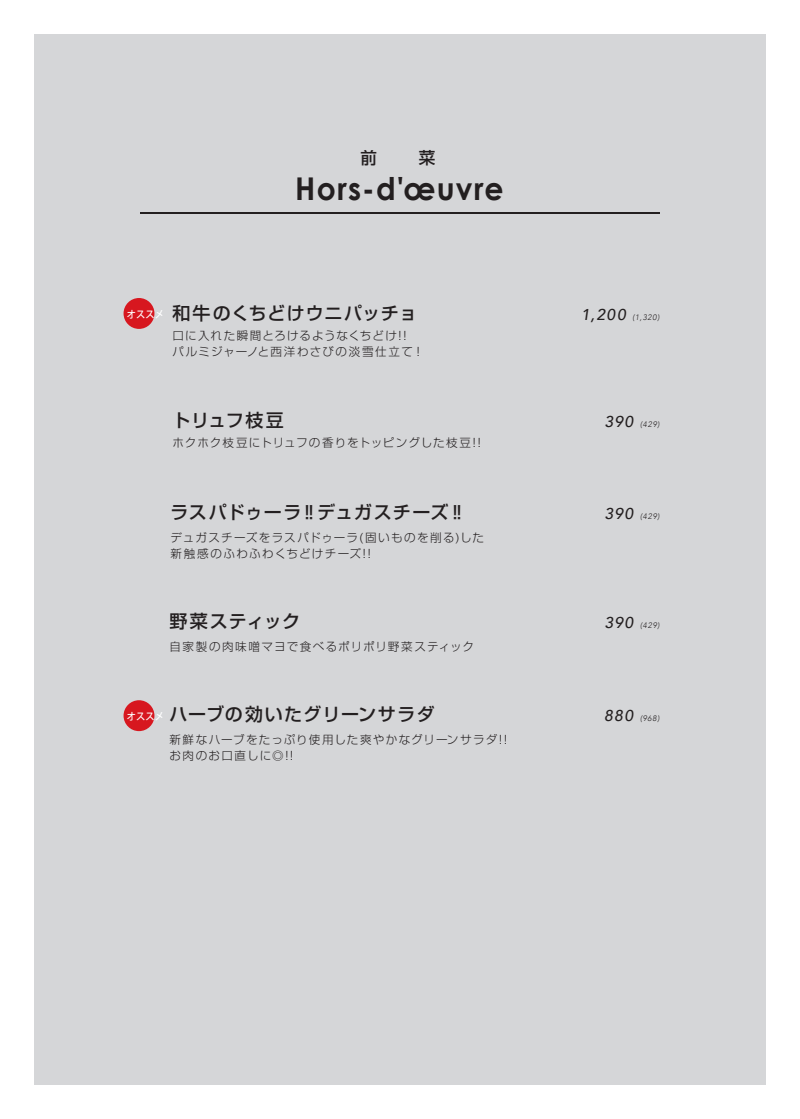
<style>
.page{position:relative;width:800px;height:1119px;background:#fff}
.page>*{position:absolute;margin:0;border:0;box-sizing:border-box;transform-origin:0 0}
.t1{font:700 31.35px "Century Gothic";letter-spacing:.04em;color:#231f20;scale:.95 1}
.t2{font:500 18px "Shin Go Pr 6";letter-spacing:.05em;color:#231f20}
.t3{font:500 18px "Shin Go Pr 6";letter-spacing:.07em;color:#231f20}
.t4{font:500 16.5px "Shin Go Pr 6";color:#231f20}
.t5{font:italic 500 15.6px "Avenir";letter-spacing:.09em;color:#231f20}
.t6{font:300 11.55px/15.6px "Shin Go Pr 6";letter-spacing:.1em;color:#231f20}
.t7{font:300 11.55px "Shin Go Pr 6";letter-spacing:.08em;color:#231f20}
.t8{font:500 9.9px "Koz Go Pr 6 N";letter-spacing:.02em;color:#fff;scale:.93 1}
.t9{font:italic 300 7.95px "Avenir";letter-spacing:.105em;color:#231f20}
</style>
<div class="page">
<div style="left:34px;top:34px;width:731px;height:1050px;background:#d5d6d8"></div>
<div style="left:123px;top:298px;width:31px;height:31px;background:#d7171f;border-radius:50%"></div>
<div style="left:123px;top:700px;width:31px;height:31px;background:#d7171f;border-radius:50%"></div>
<hr style="left:140px;top:212px;width:519px;height:2px;background:#231f20">
<h3 class="t4" style="left:360px;top:144px;width:18px">前</h3>
<h3 class="t4" style="left:419px;top:144px;width:18px">菜</h3>
<h1 class="t1" style="left:295px;top:165px;width:220px">Hors-d'œuvre</h1>
<p class="t8" style="left:127px;top:308px;width:42px">オススメ</p>
<h2 class="t2" style="left:172px;top:298px;width:246px">和牛のくちどけウニパッチョ</h2>
<p class="t6" style="left:172px;top:327px;width:253px">口に入れた瞬間とろけるようなくちどけ!!<br>パルミジャーノと西洋わさびの淡雪仕立て！</p>
<h2 class="t2" style="left:172px;top:405px;width:113px">トリュフ枝豆</h2>
<p class="t7" style="left:172px;top:433px;width:310px">ホクホク枝豆にトリュフの香りをトッピングした枝豆!!</p>
<h2 class="t2" style="left:171px;top:497px;width:297px">ラスパドゥーラ‼デュガスチーズ‼</h2>
<p class="t6" style="left:171px;top:528px;width:315px">デュガスチーズをラスパドゥーラ(固いものを削る)した新触感のふわふわくちどけチーズ!!</p>
<h2 class="t2" style="left:169px;top:605px;width:132px">野菜スティック</h2>
<p class="t6" style="left:169px;top:637px;width:306px">自家製の肉味噌マヨで食べるポリポリ野菜スティック</p>
<h2 class="t3" style="left:169px;top:699px;width:267px">ハーブの効いたグリーンサラダ</h2>
<p class="t8" style="left:127px;top:710px;width:42px">オススメ</p>
<p class="t6" style="left:169px;top:730px;width:339px">新鮮なハーブをたっぷり使用した爽やかなグリーンサラダ!!お肉のお口直しに◎!!</p>
<h3 class="t5" style="left:581px;top:305px;width:46px">1,200</h3>
<p class="t9" style="left:632px;top:313px;width:28px">(1,320)</p>
<h3 class="t5" style="left:604px;top:412px;width:30px">390</h3>
<p class="t9" style="left:640px;top:419px;width:21px">(429)</p>
<h3 class="t5" style="left:604px;top:504px;width:30px">390</h3>
<p class="t9" style="left:640px;top:511px;width:21px">(429)</p>
<h3 class="t5" style="left:604px;top:612px;width:30px">390</h3>
<p class="t9" style="left:640px;top:620px;width:21px">(429)</p>
<h3 class="t5" style="left:604px;top:705px;width:31px">880</h3>
<p class="t9" style="left:640px;top:713px;width:21px">(968)</p>
</div>
